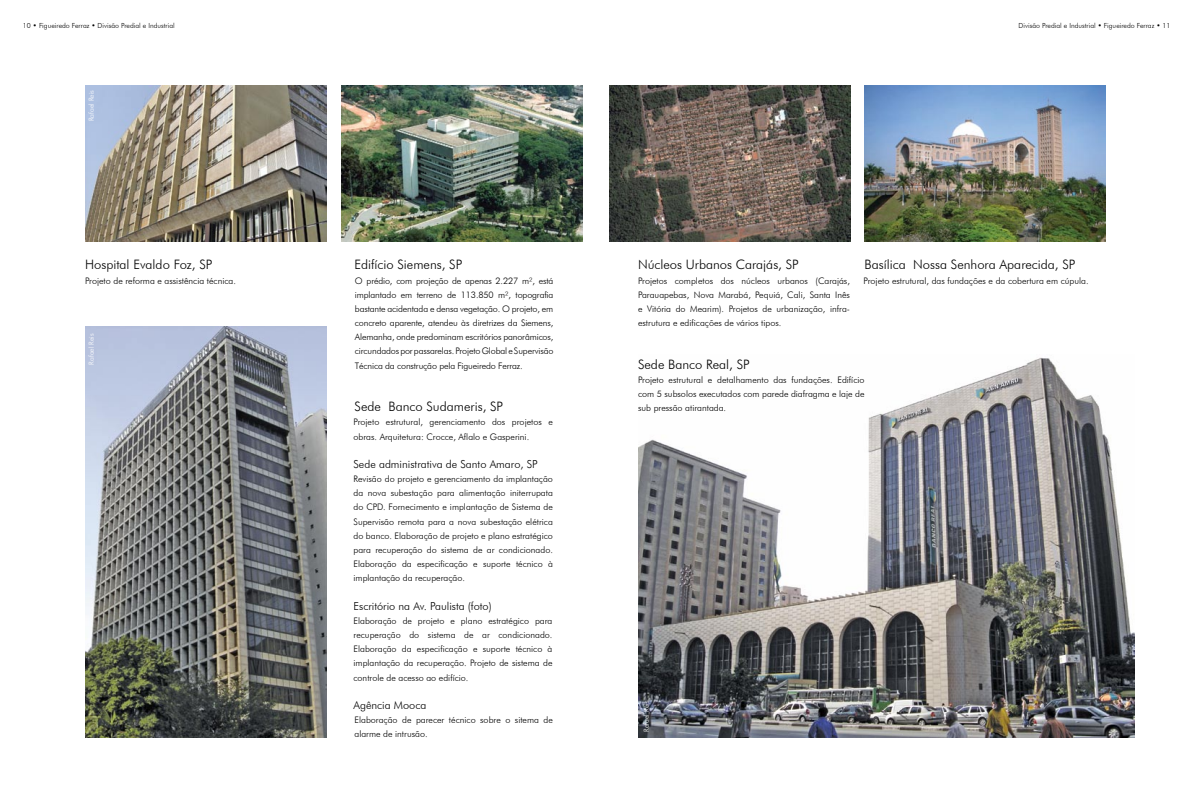
<style>
.page{position:relative;width:1191px;height:794px;background:#fff}
.page>*{position:absolute;margin:0;border:0;box-sizing:border-box;transform-origin:0 0}
.t1{font:300 13px "Futura BT";color:#000}
.t2{font:300 11px "Futura BT";color:#000}
.t3{font:300 9px/14.2px "Futura BT";color:#000;text-align:justify}
.t4{font:300 7px "Futura BT";color:#000}
.t5{font:300 7px "Futura BT";color:#fff}
</style>
<div class="page">
<img style="left:638px;top:357px;width:496px;height:380px">
<img style="left:85px;top:326px;width:241px;height:411px">
<img style="left:341px;top:85px;width:241px;height:156px">
<img style="left:85px;top:85px;width:241px;height:156px">
<img style="left:865px;top:85px;width:241px;height:156px">
<img style="left:609px;top:85px;width:241px;height:156px">
<p class="t4" style="left:23px;top:22px;width:153px">10 • Figueiredo Ferraz • Divisão Predial e Industrial</p>
<p class="t4" style="left:1018px;top:22px;width:153px">Divisão Predial e Industrial • Figueiredo Ferraz • 11</p>
<p class="t5" style="left:87px;top:121px;width:33px;rotate:-90deg">Rafael Reis</p>
<h1 class="t1" style="left:85px;top:257px;width:129px">Hospital Evaldo Foz, SP</h1>
<p class="t3" style="left:85px;top:273px;width:152px">Projeto de reforma e assistência técnica.</p>
<p class="t5" style="left:87px;top:365px;width:33px;rotate:-90deg">Rafael Reis</p>
<h1 class="t1" style="left:354px;top:257px;width:109px">Edifício Siemens, SP</h1>
<h1 class="t1" style="left:638px;top:257px;width:162px">Núcleos Urbanos Carajás, SP</h1>
<p class="t3" style="left:355px;top:273px;width:200px">O prédio, com projeção de apenas 2.227 m², está implantado em terreno de 113.850 m², topografia bastante acidentada e densa vegetação. O projeto, em concreto aparente, atendeu às diretrizes da Siemens, Alemanha, onde predominam escritórios panorâmicos, circundados por passarelas. Projeto Global e Supervisão Técnica da construção pela Figueiredo Ferraz.</p>
<p class="t3" style="left:638px;top:273px;width:213px">Projetos completos dos núcleos urbanos (Carajás, Parauapebas, Nova Marabá, Pequiá, Cali, Santa Inês e Vitória do Mearim). Projetos de urbanização, infra&shy;estrutura e edificações de vários tipos.</p>
<h1 class="t1" style="left:864px;top:257px;width:212px">Basílica Nossa Senhora Aparecida, SP</h1>
<p class="t3" style="left:863px;top:273px;width:227px">Projeto estrutural, das fundações e da cobertura em cúpula.</p>
<h1 class="t1" style="left:638px;top:356px;width:113px">Sede Banco Real, SP</h1>
<p class="t3" style="left:638px;top:372px;width:228px">Projeto estrutural e detalhamento das fundações. Edifício com 5 subsolos executados com parede diafragma e laje de</p>
<h1 class="t1" style="left:355px;top:399px;width:150px">Sede Banco Sudameris, SP</h1>
<p class="t3" style="left:638px;top:401px;width:90px">sub pressão atirantada.</p>
<p class="t3" style="left:353px;top:415px;width:201px">Projeto estrutural, gerenciamento dos projetos e obras. Arquitetura: Crocce, Aflalo e Gasperini.</p>
<p class="t2" style="left:353px;top:457px;width:186px">Sede administrativa de Santo Amaro, SP</p>
<p class="t3" style="left:353px;top:472px;width:201px">Revisão do projeto e gerenciamento da implantação da nova subestação para alimentação initerrupata do CPD. Fornecimento e implantação de Sistema de Supervisão remota para a nova subestação elétrica do banco. Elaboração de projeto e plano estratégico para recuperação do sistema de ar condicionado.<br>Elaboração da especificação e suporte técnico à implantação da recuperação.</p>
<p class="t2" style="left:353px;top:599px;width:140px">Escritório na Av. Paulista (foto)</p>
<p class="t3" style="left:353px;top:613px;width:200px">Elaboração de projeto e plano estratégico para recuperação do sistema de ar condicionado.<br>Elaboração da especificação e suporte técnico à implantação da recuperação. Projeto de sistema de controle de acesso ao edifício.</p>
<p class="t2" style="left:353px;top:698px;width:74px">Agência Mooca</p>
<p class="t3" style="left:354px;top:712px;width:200px">Elaboração de parecer técnico sobre o sitema de alarme de intrusão.</p>
<p class="t5" style="left:642px;top:732px;width:33px;rotate:-90deg">Rafael Reis</p>
</div>
